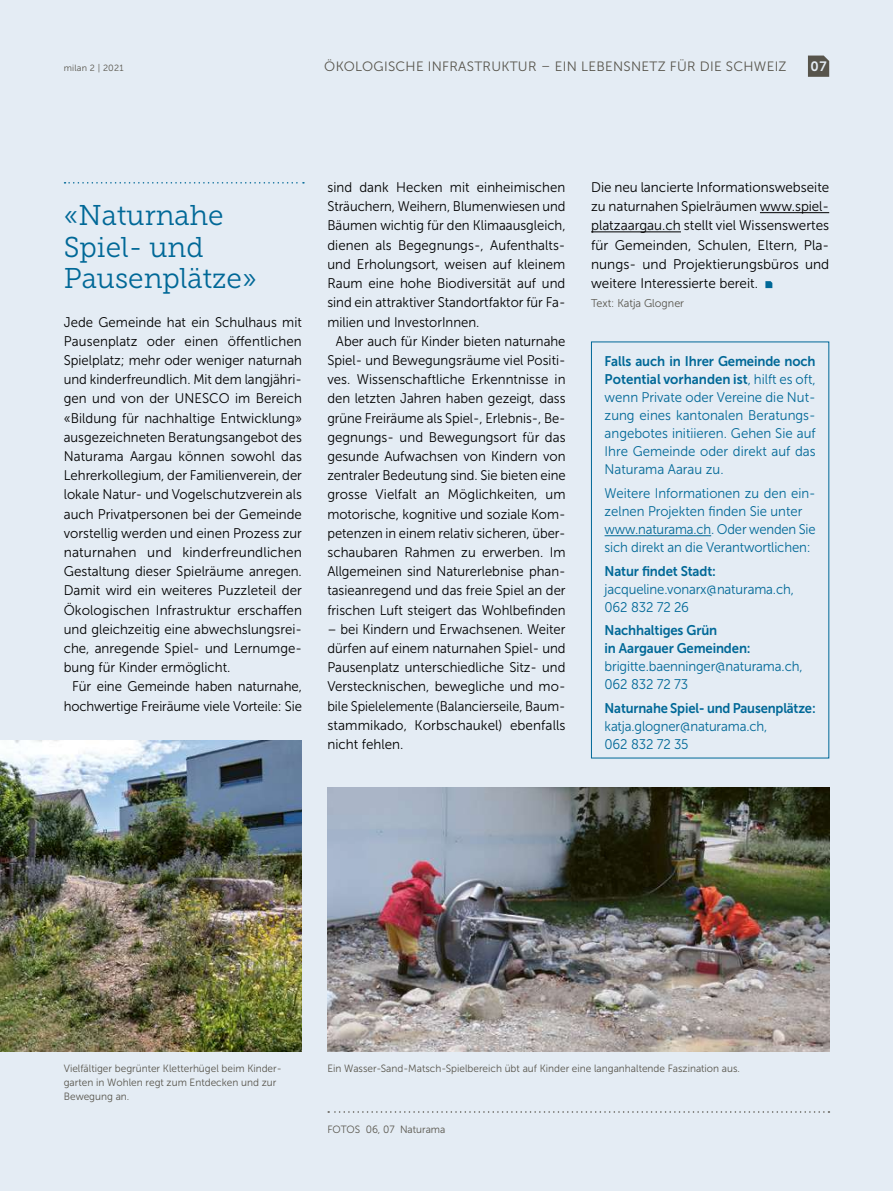
<style>
.page{position:relative;width:893px;height:1191px;background:#e4ecf4}
.page>*{position:absolute;margin:0;border:0;box-sizing:border-box;transform-origin:0 0}
.t1{font:28.5px/31.5px "Museo Slab 300";color:#006897}
.t2{font:13.95px/19.2px "Museo Sans 300";color:#000;text-align:justify;scale:.95 1}
.t3{font:13.95px/19.2px "Museo Sans 300";color:#000;text-align:center;scale:.94 1}
.t4{font:13.95px/18px "Museo Sans 300";letter-spacing:-.01em;color:#006897;scale:.94 1}
.t5{font:13.95px/19.2px "Museo Sans 300";color:#000;text-align:justify}
.t6{font:13.95px/18px "Museo Sans 300";letter-spacing:-.01em;color:#006897;text-align:justify;scale:.95 1}
.t7{font:13.95px/18px "Museo Sans 700";letter-spacing:-.01em;color:#006897;scale:.94 1}
.t8{font:13.95px "Museo Sans 700";letter-spacing:-.01em;color:#006897;scale:.93 1}
.t9{font:13.5px "Museo Sans 300";letter-spacing:.02em;color:#57544b}
.t10{font:13.5px "Museo Sans 700";color:#e4ecf4}
.t11{font:11.25px "Museo Sans 300";color:#57544b;scale:.96 1}
.t12{font:10.5px/13.6px "Museo Sans 300";color:#57544b;scale:.96 1}
.t13{font:9px "Museo Sans 300";letter-spacing:.02em;color:#57544b}
.s1{font-family:"Museo Sans 300"}
</style>
<div class="page">
<svg style="left:808px;top:56px;width:21px;height:21px"></svg>
<svg style="left:65px;top:182px;width:239px;height:1px"></svg>
<hr style="left:760px;top:212px;width:69px;height:1px;background:#000">
<hr style="left:591px;top:231px;width:90px;height:1px;background:#000">
<svg style="left:765px;top:281px;width:7px;height:7px"></svg>
<svg style="left:328px;top:1111px;width:501px;height:1px"></svg>
<img style="left:0;top:741px;width:302px;height:310px">
<img style="left:327px;top:787px;width:502px;height:264px">
<hr style="left:605px;top:535px;width:106px;height:1px;background:#006897">
<div style="left:591px;top:341px;width:238px;height:417px;border:1px solid #006897"></div>
<p class="t13" style="left:64px;top:63px;width:61px">milan 2 | 2021</p>
<p class="t9" style="left:324px;top:59px;width:464px">ÖKOLOGISCHE INFRASTRUKTUR – EIN LEBENSNETZ FÜR DIE SCHWEIZ</p>
<p class="t10" style="left:811px;top:59px;width:17px">07</p>
<h1 class="t1" style="left:64px;top:200px;width:194px">«Naturnahe<br>Spiel- und<br>Pausenplätze»</h1>
<p class="t2" style="left:64px;top:312px;width:252px">Jede Gemeinde hat ein Schulhaus mit Pausenplatz oder einen öffentlichen Spielplatz; mehr oder weniger naturnah und kinderfreundlich. Mit dem langjähri&shy;gen und von der UNESCO im Bereich «Bildung für nachhaltige Entwicklung» ausgezeichneten Beratungsangebot des Naturama Aargau können sowohl das Lehrerkollegium, der Familienverein, der lokale Natur- und Vogelschutzverein als auch Privatpersonen bei der Gemeinde vorstellig werden und einen Prozess zur naturnahen und kinderfreundlichen Gestaltung dieser Spielräume anregen.<br>Damit wird ein weiteres Puzzleteil der Ökologischen Infrastruktur erschaffen und gleichzeitig eine abwechslungsrei&shy;che, anregende Spiel- und Lernumge&shy;bung für Kinder ermöglicht.</p>
<p class="t2" style="left:64px;top:677px;width:252px;text-align:right">Für eine Gemeinde haben naturnahe, hochwertige Freiräume viele Vorteile: Sie</p>
<p class="t2" style="left:327px;top:178px;width:252px">sind dank Hecken mit einheimischen Sträuchern, Weihern, Blumenwiesen und Bäumen wichtig für den Klimaausgleich, dienen als Begegnungs-, Aufenthalts&shy;und Erholungsort, weisen auf kleinem Raum eine hohe Biodiversität auf und sind ein attraktiver Standortfaktor für Fa&shy;milien und InvestorInnen.</p>
<p class="t3" style="left:327px;top:331px;width:255px">Aber auch für Kinder bieten naturnahe Spiel- und Bewegungsräume viel Positi&shy;ves. Wissenschaftliche Erkenntnisse in den letzten Jahren haben gezeigt, dass grüne Freiräume als Spiel-, Erlebnis-, Be&shy;gegnungs- und Bewegungsort für das gesunde Aufwachsen von Kindern von zentraler Bedeutung sind. Sie bieten eine grosse Vielfalt an Möglichkeiten, um motorische, kognitive und soziale Kom&shy;petenzen in einem relativ sicheren, über&shy;schaubaren Rahmen zu erwerben. Im Allgemeinen sind Naturerlebnise phan&shy;tasieanregend und das freie Spiel an der frischen Luft steigert das Wohlbefinden</p>
<p class="t3" style="left:327px;top:619px;width:255px;text-align:justify">– bei Kindern und Erwachsenen. Weiter dürfen auf einem naturnahen Spiel- und Pausenplatz unterschiedliche Sitz- und Verstecknischen, bewegliche und mo&shy;bile Spielelemente (Balancierseile, Baum&shy;stammikado, Korbschaukel) ebenfalls nicht fehlen.</p>
<p class="t5" style="left:591px;top:178px;width:240px">Die neu lancierte Informationswebseite zu naturnahen Spielräumen www.spiel&shy;platzaargau.ch stellt viel Wissenswertes für Gemeinden, Schulen, Eltern, Pla&shy;nungs- und Projektierungsbüros und weitere Interessierte bereit.</p>
<p class="t11" style="left:591px;top:297px;width:98px">Text: Katja Glogner</p>
<p class="t7" style="left:605px;top:352px;width:226px">Falls auch in Ihrer Gemeinde noch<br>Potential vorhanden ist<span class="s1">, hilft es oft,</span></p>
<p class="t6" style="left:605px;top:388px;width:224px">wenn Private oder Vereine die Nut&shy;zung eines kantonalen Beratungs&shy;angebotes initiieren. Gehen Sie auf Ihre Gemeinde oder direkt auf das Naturama Aarau zu.</p>
<p class="t4" style="left:605px;top:484px;width:226px">Weitere Informationen zu den ein&shy;zelnen Projekten finden Sie unter www.naturama.ch. Oder wenden Sie sich direkt an die Verantwortlichen:</p>
<p class="t7" style="left:605px;top:562px;width:120px">Natur findet Stadt:</p>
<p class="t4" style="left:605px;top:580px;width:203px">jacqueline.vonarx@naturama.ch,<br>062 832 72 26</p>
<p class="t7" style="left:605px;top:621px;width:157px">Nachhaltiges Grün<br>in Aargauer Gemeinden:</p>
<p class="t4" style="left:605px;top:657px;width:212px">brigitte.baenninger@naturama.ch,<br>062 832 72 73</p>
<p class="t8" style="left:605px;top:700px;width:229px">Naturnahe Spiel- und Pausenplätze:</p>
<p class="t4" style="left:605px;top:717px;width:175px">katja.glogner@naturama.ch,<br>062 832 72 35</p>
<p class="t12" style="left:64px;top:1062px;width:229px">Vielfältiger begrünter Kletterhügel beim Kinder&shy;garten in Wohlen regt zum Entdecken und zur<br>Bewegung an.</p>
<p class="t12" style="left:327px;top:1062px;width:431px">Ein Wasser-Sand-Matsch-Spielbereich übt auf Kinder eine langanhaltende Faszination aus.</p>
<p class="t12" style="left:327px;top:1123px;width:124px">FOTOS 06, 07 Naturama</p>
</div>
